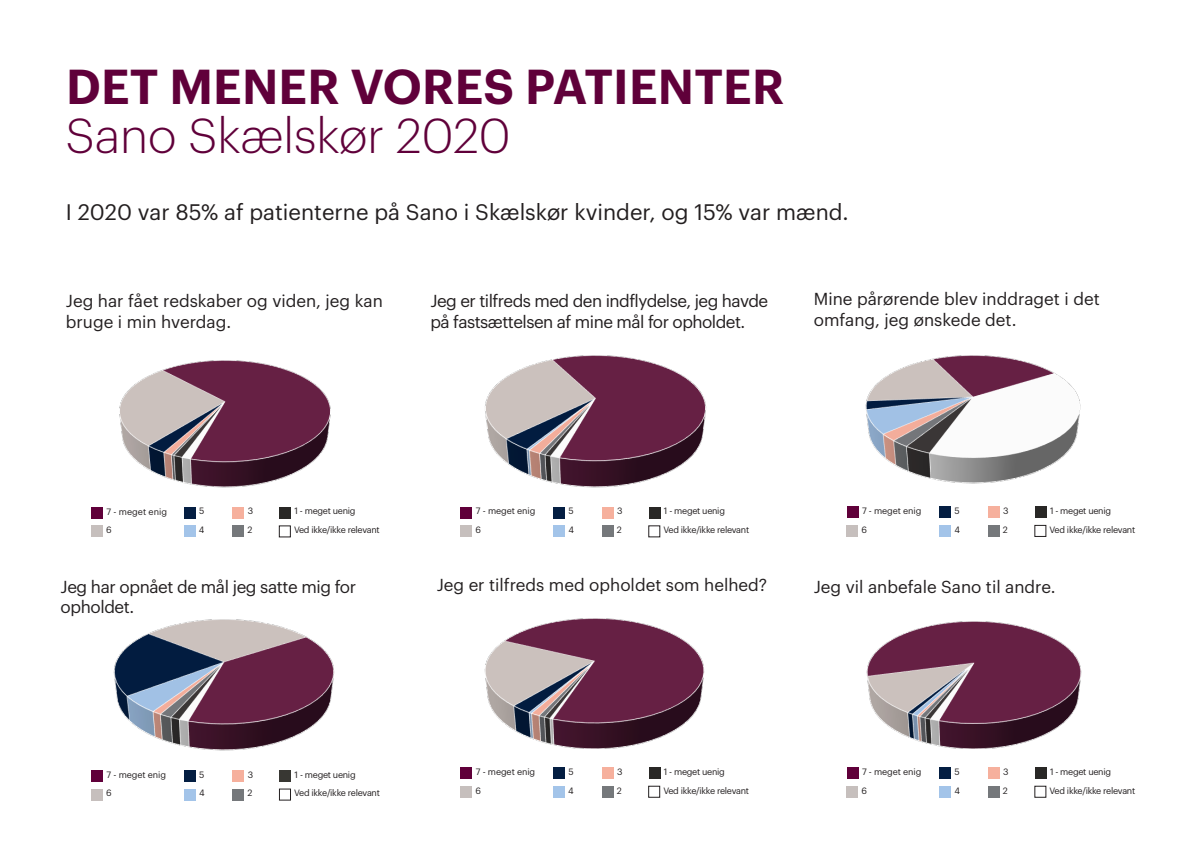
<style>
.page{position:relative;width:1191px;height:842px;background:#fff}
.page>*{position:absolute;margin:0;border:0;box-sizing:border-box;transform-origin:0 0}
.t1{font:600 48px/49px "Graphik";letter-spacing:.005em;color:#60003a}
.t2{font:22px "Graphik";color:#231f20}
.t3{font:17px "Graphik";color:#231f20}
.t4{font:17px/20.4px "Graphik";letter-spacing:-.03em;color:#231f20}
.t5{font:17px "Graphik";letter-spacing:-.025em;color:#231f20}
.t6{font:9px "Graphik";letter-spacing:-.03em;color:#231f20}
.t7{font:9px "Graphik";letter-spacing:-.01em;color:#231f20}
.t8{font:9px "Graphik";color:#231f20}
.s1{font-weight:300}
</style>
<div class="page">
<svg style="left:865px;top:355px;width:216px;height:129px"></svg>
<svg style="left:113px;top:619px;width:222px;height:132px"></svg>
<svg style="left:119px;top:360px;width:212px;height:128px"></svg>
<svg style="left:866px;top:621px;width:216px;height:128px"></svg>
<svg style="left:485px;top:355px;width:222px;height:133px"></svg>
<svg style="left:484px;top:618px;width:221px;height:131px"></svg>
<div style="left:91px;top:507px;width:11px;height:11px;background:#60003a"></div>
<div style="left:184px;top:507px;width:11px;height:11px;background:#041e42"></div>
<div style="left:233px;top:507px;width:11px;height:11px;background:#f6b09d"></div>
<div style="left:280px;top:507px;width:11px;height:11px;background:#292826"></div>
<div style="left:91px;top:526px;width:11px;height:11px;background:#c6bfbd"></div>
<div style="left:184px;top:526px;width:11px;height:11px;background:#a3c4e9"></div>
<div style="left:233px;top:526px;width:11px;height:11px;background:#75787b"></div>
<div style="left:279px;top:526px;width:11px;height:11px;border:1px solid #231f20"></div>
<div style="left:92px;top:770px;width:11px;height:11px;background:#60003a"></div>
<div style="left:184px;top:770px;width:11px;height:11px;background:#041e42"></div>
<div style="left:233px;top:770px;width:11px;height:11px;background:#f6b09d"></div>
<div style="left:280px;top:770px;width:11px;height:11px;background:#383733"></div>
<div style="left:92px;top:789px;width:11px;height:11px;background:#c6bfbd"></div>
<div style="left:184px;top:789px;width:11px;height:11px;background:#a3c4e9"></div>
<div style="left:233px;top:789px;width:11px;height:11px;background:#75787b"></div>
<div style="left:279px;top:789px;width:12px;height:11px;border:1px solid #231f20"></div>
<div style="left:461px;top:507px;width:11px;height:11px;background:#60003a"></div>
<div style="left:553px;top:507px;width:11px;height:11px;background:#041e42"></div>
<div style="left:602px;top:507px;width:11px;height:11px;background:#f6b09d"></div>
<div style="left:649px;top:507px;width:11px;height:11px;background:#292826"></div>
<div style="left:461px;top:526px;width:11px;height:11px;background:#c6bfbd"></div>
<div style="left:553px;top:526px;width:11px;height:11px;background:#a3c4e9"></div>
<div style="left:602px;top:526px;width:11px;height:11px;background:#75787b"></div>
<div style="left:461px;top:767px;width:11px;height:11px;background:#60003a"></div>
<div style="left:553px;top:767px;width:11px;height:11px;background:#041e42"></div>
<div style="left:602px;top:767px;width:11px;height:11px;background:#f6b09d"></div>
<div style="left:649px;top:767px;width:11px;height:11px;background:#292826"></div>
<div style="left:461px;top:786px;width:11px;height:11px;background:#c6bfbd"></div>
<div style="left:553px;top:786px;width:11px;height:11px;background:#a3c4e9"></div>
<div style="left:602px;top:786px;width:11px;height:11px;background:#75787b"></div>
<div style="left:648px;top:786px;width:12px;height:11px;border:1px solid #231f20"></div>
<div style="left:847px;top:506px;width:11px;height:12px;background:#60003a"></div>
<div style="left:939px;top:506px;width:11px;height:12px;background:#041e42"></div>
<div style="left:988px;top:506px;width:11px;height:12px;background:#f6b09d"></div>
<div style="left:1035px;top:506px;width:11px;height:12px;background:#292826"></div>
<div style="left:847px;top:525px;width:11px;height:11px;background:#c6bfbd"></div>
<div style="left:939px;top:525px;width:11px;height:11px;background:#a3c4e9"></div>
<div style="left:988px;top:525px;width:11px;height:11px;background:#75787b"></div>
<div style="left:847px;top:767px;width:11px;height:11px;background:#60003a"></div>
<div style="left:939px;top:767px;width:11px;height:11px;background:#041e42"></div>
<div style="left:988px;top:767px;width:11px;height:11px;background:#f6b09d"></div>
<div style="left:1035px;top:767px;width:11px;height:11px;background:#292826"></div>
<div style="left:847px;top:786px;width:11px;height:11px;background:#c6bfbd"></div>
<div style="left:939px;top:786px;width:11px;height:11px;background:#a3c4e9"></div>
<div style="left:988px;top:786px;width:11px;height:11px;background:#75787b"></div>
<p class="t1" style="left:66px;top:58px;width:720px">DET MENER VORES PATIENTER<br><span class="s1">Sano Skælskør 2020</span></p>
<p class="t2" style="left:66px;top:196px;width:784px">I 2020 var 85% af patienterne på Sano i Skælskør kvinder, og 15% var mænd.</p>
<p class="t3" style="left:66px;top:288px;width:318px">Jeg har fået redskaber og viden, jeg kan</p>
<p class="t3" style="left:66px;top:309px;width:167px">bruge i min hverdag.</p>
<p class="t4" style="left:430px;top:289px;width:339px">Jeg er tilfreds med den indflydelse, jeg havde på fastsættelsen af mine mål for opholdet.</p>
<p class="t3" style="left:814px;top:286px;width:287px">Mine pårørende blev inddraget i det</p>
<p class="t3" style="left:814px;top:307px;width:204px">omfang, jeg ønskede det.</p>
<p class="t8" style="left:106px;top:505px;width:62px">7 - meget enig</p>
<p class="t6" style="left:199px;top:504px;width:7px">5</p>
<p class="t6" style="left:248px;top:504px;width:7px">3</p>
<p class="t6" style="left:294px;top:504px;width:63px">1 - meget uenig</p>
<p class="t6" style="left:106px;top:523px;width:7px">6</p>
<p class="t6" style="left:199px;top:523px;width:7px">4</p>
<p class="t6" style="left:247px;top:523px;width:6px">2</p>
<p class="t6" style="left:294px;top:523px;width:87px">Ved ikke/ikke relevant</p>
<p class="t5" style="left:61px;top:574px;width:297px">Jeg har opnået de mål jeg satte mig for</p>
<p class="t5" style="left:61px;top:594px;width:75px">opholdet.</p>
<p class="t7" style="left:476px;top:504px;width:61px">7 - meget enig</p>
<p class="t6" style="left:568px;top:504px;width:7px">5</p>
<p class="t6" style="left:617px;top:504px;width:7px">3</p>
<p class="t6" style="left:664px;top:504px;width:63px">1 - meget uenig</p>
<p class="t6" style="left:475px;top:523px;width:7px">6</p>
<p class="t6" style="left:568px;top:523px;width:7px">4</p>
<p class="t6" style="left:617px;top:523px;width:6px">2</p>
<p class="t6" style="left:663px;top:523px;width:87px">Ved ikke/ikke relevant</p>
<p class="t7" style="left:862px;top:504px;width:61px">7 - meget enig</p>
<p class="t6" style="left:954px;top:504px;width:7px">5</p>
<p class="t6" style="left:1003px;top:504px;width:7px">3</p>
<p class="t6" style="left:1050px;top:504px;width:63px">1 - meget uenig</p>
<p class="t6" style="left:861px;top:523px;width:7px">6</p>
<p class="t6" style="left:954px;top:523px;width:7px">4</p>
<p class="t6" style="left:1003px;top:523px;width:6px">2</p>
<p class="t6" style="left:1049px;top:523px;width:87px">Ved ikke/ikke relevant</p>
<p class="t3" style="left:437px;top:572px;width:332px">Jeg er tilfreds med opholdet som helhed?</p>
<p class="t3" style="left:814px;top:574px;width:243px">Jeg vil anbefale Sano til andre.</p>
<p class="t7" style="left:107px;top:767px;width:61px">7 - meget enig</p>
<p class="t6" style="left:199px;top:767px;width:7px">5</p>
<p class="t6" style="left:248px;top:767px;width:7px">3</p>
<p class="t6" style="left:295px;top:767px;width:63px">1 - meget uenig</p>
<p class="t6" style="left:106px;top:786px;width:7px">6</p>
<p class="t6" style="left:199px;top:786px;width:7px">4</p>
<p class="t6" style="left:247px;top:786px;width:6px">2</p>
<p class="t6" style="left:294px;top:786px;width:87px">Ved ikke/ikke relevant</p>
<p class="t7" style="left:476px;top:765px;width:61px">7 - meget enig</p>
<p class="t6" style="left:568px;top:765px;width:7px">5</p>
<p class="t6" style="left:617px;top:765px;width:7px">3</p>
<p class="t6" style="left:664px;top:765px;width:63px">1 - meget uenig</p>
<p class="t6" style="left:475px;top:783px;width:7px">6</p>
<p class="t6" style="left:568px;top:783px;width:7px">4</p>
<p class="t6" style="left:617px;top:783px;width:6px">2</p>
<p class="t6" style="left:663px;top:783px;width:87px">Ved ikke/ikke relevant</p>
<p class="t7" style="left:862px;top:765px;width:61px">7 - meget enig</p>
<p class="t6" style="left:954px;top:765px;width:7px">5</p>
<p class="t6" style="left:1003px;top:765px;width:7px">3</p>
<p class="t6" style="left:1050px;top:765px;width:63px">1 - meget uenig</p>
<p class="t6" style="left:861px;top:783px;width:7px">6</p>
<p class="t6" style="left:954px;top:783px;width:7px">4</p>
<p class="t6" style="left:1003px;top:783px;width:6px">2</p>
<p class="t6" style="left:1049px;top:783px;width:87px">Ved ikke/ikke relevant</p>
</div>
